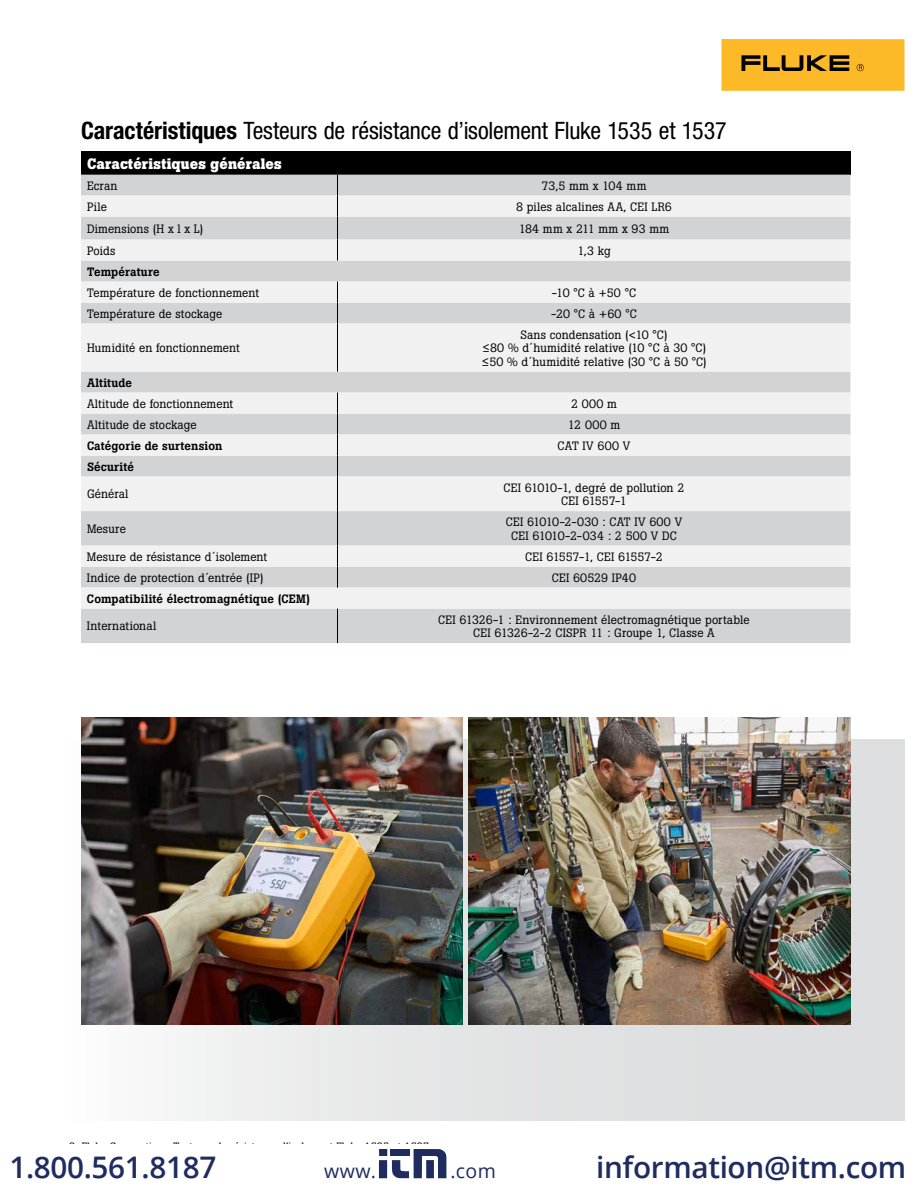
<style>
.page{position:relative;width:918px;height:1188px;background:#fff}
.page>*{position:absolute;margin:0;border:0;box-sizing:border-box;transform-origin:0 0}
.t1{font:600 29.7px "Open Sans";letter-spacing:-.01em;color:#1e2c5f}
.t2{font:condensed 24px "Helvetica Neue LT Pro";letter-spacing:-.01em;color:#000}
.t3{font:19.5px "Open Sans";letter-spacing:.02em;color:#1e2c5f}
.t4{font:700 15px "Boton Pro";letter-spacing:.01em;color:#fff}
.t5{font:12px/13.5px "Boton Pro";letter-spacing:.005em;color:#000;text-align:center}
.t6{font:500 12px "Boton Pro";letter-spacing:.01em;color:#000}
.s1{font-weight:700}
</style>
<div class="page">
<div style="left:69px;top:739px;width:835px;height:381px;background:linear-gradient(to right,#f6f6f6,#d8d9da)"></div>
<div style="left:721px;top:39px;width:183px;height:52px;background:#fdb927"></div>
<svg style="left:741px;top:55px;width:108px;height:16px"></svg>
<svg style="left:857px;top:64px;width:7px;height:7px"></svg>
<div style="left:81px;top:151px;width:769px;height:24px;background:#000"></div>
<div style="left:81px;top:175px;width:769px;height:468px;background:#d1d3d4"></div>
<svg style="left:81px;top:196px;width:769px;height:413px;fill:#f1f1f2"></svg>
<svg style="left:337px;top:175px;width:1px;height:86px"></svg>
<svg style="left:337px;top:282px;width:1px;height:42px"></svg>
<hr style="left:337px;top:324px;width:1px;height:48px;background:#000">
<svg style="left:337px;top:393px;width:1px;height:84px"></svg>
<hr style="left:337px;top:477px;width:1px;height:34px;background:#000">
<hr style="left:337px;top:511px;width:1px;height:35px;background:#000">
<svg style="left:337px;top:546px;width:1px;height:42px"></svg>
<hr style="left:337px;top:609px;width:1px;height:34px;background:#000">
<img style="left:81px;top:717px;width:382px;height:307px">
<img style="left:469px;top:717px;width:381px;height:307px">
<div style="left:379px;top:1149px;width:8px;height:7px;background:#1e2c5f"></div>
<div style="left:379px;top:1160px;width:8px;height:18px;background:#1e2c5f"></div>
<svg style="left:391px;top:1149px;width:55px;height:29px"></svg>
<h2 class="t2" style="left:81px;top:116px;width:647px"><span class="s1">Caractéristiques</span> Testeurs de résistance d’isolement Fluke 1535 et 1537</h2>
<p class="t4" style="left:87px;top:154px;width:196px">Caractéristiques générales</p>
<p class="t5" style="left:87px;top:179px;width:32px">Ecran</p>
<p class="t5" style="left:542px;top:179px;width:106px">73,5 mm x 104 mm</p>
<p class="t5" style="left:87px;top:200px;width:21px">Pile</p>
<p class="t5" style="left:516px;top:200px;width:157px">8 piles alcalines AA, CEI LR6</p>
<p class="t5" style="left:87px;top:222px;width:118px">Dimensions (H x l x L)</p>
<p class="t5" style="left:519px;top:222px;width:152px">184 mm x 211 mm x 93 mm</p>
<p class="t5" style="left:87px;top:244px;width:30px">Poids</p>
<p class="t5" style="left:577px;top:244px;width:35px">1,3 kg</p>
<p class="t6" style="left:87px;top:264px;width:74px">Température</p>
<p class="t5" style="left:87px;top:286px;width:174px">Température de fonctionnement</p>
<p class="t5" style="left:552px;top:286px;width:86px">-10 °C à +50 °C</p>
<p class="t5" style="left:87px;top:307px;width:137px">Température de stockage</p>
<p class="t5" style="left:551px;top:307px;width:87px">-20 °C à +60 °C</p>
<p class="t5" style="left:87px;top:341px;width:154px">Humidité en fonctionnement</p>
<p class="t5" style="left:481px;top:328px;width:227px">Sans condensation (&lt;10 °C)<br>≤80 % d´humidité relative (10 °C à 30 °C) ≤50 % d´humidité relative (30 °C à 50 °C)</p>
<p class="t6" style="left:87px;top:375px;width:47px">Altitude</p>
<p class="t5" style="left:87px;top:397px;width:148px">Altitude de fonctionnement</p>
<p class="t5" style="left:571px;top:397px;width:47px">2 000 m</p>
<p class="t5" style="left:87px;top:418px;width:111px">Altitude de stockage</p>
<p class="t5" style="left:568px;top:418px;width:54px">12 000 m</p>
<p class="t6" style="left:87px;top:438px;width:137px">Catégorie de surtension</p>
<p class="t5" style="left:558px;top:439px;width:74px">CAT IV 600 V</p>
<p class="t6" style="left:87px;top:459px;width:48px">Sécurité</p>
<p class="t5" style="left:87px;top:487px;width:43px">Général</p>
<p class="t5" style="left:504px;top:481px;width:182px">CEI 61010-1, degré de pollution 2<br>CEI 61557-1</p>
<p class="t5" style="left:87px;top:522px;width:40px">Mesure</p>
<p class="t5" style="left:506px;top:515px;width:178px">CEI 61010-2-030 : CAT IV 600 V<br>CEI 61010-2-034 : 2 500 V DC</p>
<p class="t5" style="left:87px;top:550px;width:182px">Mesure de résistance d´isolement</p>
<p class="t5" style="left:525px;top:550px;width:139px">CEI 61557-1, CEI 61557-2</p>
<p class="t5" style="left:87px;top:571px;width:178px">Indice de protection d´entrée (IP)</p>
<p class="t5" style="left:552px;top:571px;width:86px">CEI 60529 IP40</p>
<p class="t6" style="left:87px;top:591px;width:225px">Compatibilité électromagnétique (CEM)</p>
<p class="t5" style="left:87px;top:619px;width:71px">International</p>
<p class="t5" style="left:438px;top:613px;width:313px">CEI 61326-1 : Environnement électromagnétique portable<br>CEI 61326-2-2 CISPR 11 : Groupe 1, Classe A</p>
<h1 class="t1" style="left:9px;top:1147px;width:208px">1.800.561.8187</h1>
<h3 class="t3" style="left:324px;top:1158px;width:53px">www.</h3>
<h3 class="t3" style="left:450px;top:1158px;width:47px">.com</h3>
<h1 class="t1" style="left:596px;top:1147px;width:312px">information@itm.com</h1>
</div>
